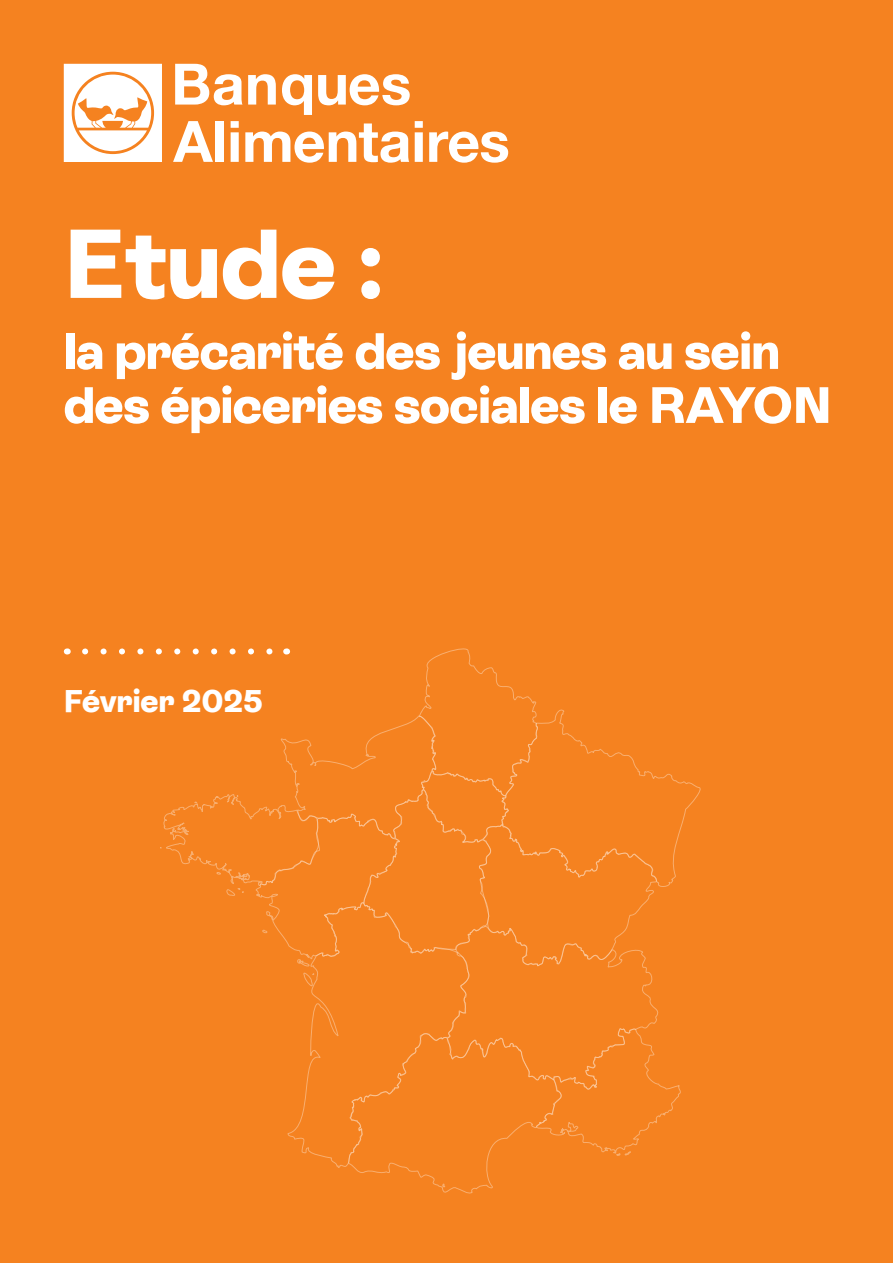
<style>
.page{position:relative;width:893px;height:1263px;background:#f58220}
.page>*{position:absolute;margin:0;border:0;box-sizing:border-box;transform-origin:0 0}
.t1{font:800 97.5px "ES Rebond Grotesque";color:#fff}
.t2{font:800 51px/54px "ES Rebond Grotesque";letter-spacing:-.01em;color:#fff}
.t3{font:800 31.5px "ES Rebond Grotesque";color:#fff}
</style>
<div class="page">
<svg style="left:175px;top:64px;width:101px;height:41px"></svg>
<svg style="left:282px;top:74px;width:30px;height:41px"></svg>
<svg style="left:318px;top:74px;width:92px;height:31px"></svg>
<svg style="left:173px;top:121px;width:40px;height:41px"></svg>
<div style="left:216px;top:121px;width:8px;height:41px;background:#fff"></div>
<svg style="left:231px;top:121px;width:8px;height:41px"></svg>
<svg style="left:245px;top:123px;width:164px;height:40px"></svg>
<svg style="left:415px;top:121px;width:8px;height:41px"></svg>
<svg style="left:429px;top:132px;width:79px;height:31px"></svg>
<svg style="left:64px;top:64px;width:98px;height:98px;background:#fde7d5"></svg>
<svg style="left:85px;top:648px;width:616px;height:545px"></svg>
<h1 class="t1" style="left:64px;top:196px;width:320px">Etude :</h1>
<p class="t2" style="left:64px;top:321px;width:770px">la précarité des jeunes au sein des épiceries sociales le RAYON</p>
<p class="t3" style="left:64px;top:679px;width:201px">Février 2025</p>
</div>
